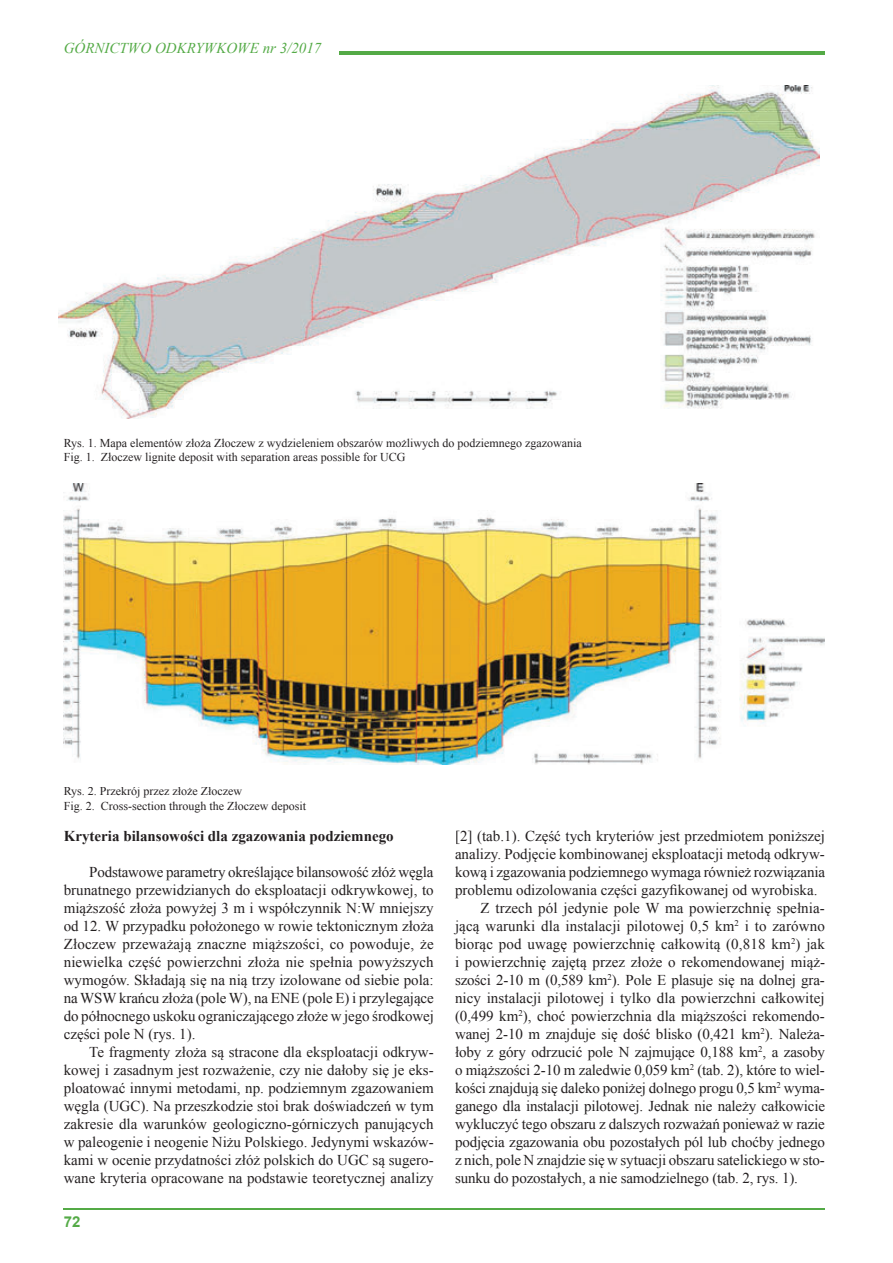
<style>
.page{position:relative;width:893px;height:1263px;background:#fff}
.page>*{position:absolute;margin:0;border:0;box-sizing:border-box;transform-origin:0 0}
.t1{font:15px/18px "Times New Roman";letter-spacing:-.005em;color:#231f20;text-align:justify}
.t2{font:700 15px "Times New Roman";color:#231f20}
.t3{font:italic 15px "Times New Roman";color:#54aa46}
.t4{font:700 15px "Arial";color:#54aa46}
.t5{font:12px/14.4px "Times New Roman";color:#231f20}
</style>
<div class="page">
<hr style="left:64px;top:1208px;width:761px;height:1px;background:#54aa46">
<hr style="left:340px;top:51px;width:485px;height:3px;background:#54aa46">
<img style="left:58px;top:85px;width:761px;height:333px">
<img style="left:64px;top:484px;width:761px;height:281px">
<p class="t3" style="left:64px;top:37px;width:259px">GÓRNICTWO ODKRYWKOWE nr 3/2017</p>
<p class="t5" style="left:64px;top:435px;width:520px">Rys. 1. Mapa elementów złoża Złoczew z wydzieleniem obszarów możliwych do podziemnego zgazowania<br>Fig. 1. Złoczew lignite deposit with separation areas possible for UCG</p>
<p class="t5" style="left:64px;top:784px;width:244px">Rys. 2. Przekrój przez złoże Złoczew<br>Fig. 2. Cross-section through the Złoczew deposit</p>
<p class="t2" style="left:64px;top:826px;width:332px">Kryteria bilansowości dla zgazowania podziemnego</p>
<p class="t1" style="left:64px;top:863px;width:372px;text-indent:26px">Podstawowe parametry określające bilansowość złóż węgla brunatnego przewidzianych do eksploatacji odkrywkowej, to miąższość złoża powyżej 3 m i współczynnik N:W mniejszy od 12. W przypadku położonego w rowie tektonicznym złoża Złoczew przeważają znaczne miąższości, co powoduje, że niewielka część powierzchni złoża nie spełnia powyższych wymogów. Składają się na nią trzy izolowane od siebie pola: na WSW krańcu złoża (pole W), na ENE (pole E) i przylegające do północnego uskoku ograniczającego złoże w jego środkowej części pole N (rys. 1).</p>
<p class="t1" style="left:64px;top:1043px;width:371px;text-indent:26px">Te fragmenty złoża są stracone dla eksploatacji odkryw&shy;kowej i zasadnym jest rozważenie, czy nie dałoby się je eks&shy;ploatować innymi metodami, np. podziemnym zgazowaniem węgla (UGC). Na przeszkodzie stoi brak doświadczeń w tym zakresie dla warunków geologiczno-górniczych panujących w paleogenie i neogenie Niżu Polskiego. Jedynymi wskazów&shy;kami w ocenie przydatności złóż polskich do UGC są sugero&shy;wane kryteria opracowane na podstawie teoretycznej analizy</p>
<p class="t4" style="left:64px;top:1212px;width:18px">72</p>
<p class="t1" style="left:455px;top:827px;width:371px">[2] (tab.1). Część tych kryteriów jest przedmiotem poniższej</p>
<p class="t1" style="left:455px;top:845px;width:371px">analizy. Podjęcie kombinowanej eksploatacji metodą odkryw-</p>
<p class="t1" style="left:455px;top:863px;width:372px">kową i zgazowania podziemnego wymaga również rozwiązania</p>
<p class="t1" style="left:455px;top:881px;width:364px">problemu odizolowania części gazyfikowanej od wyrobiska.</p>
<p class="t1" style="left:480px;top:899px;width:346px">Z trzech pól jedynie pole W ma powierzchnię spełnia-</p>
<p class="t1" style="left:455px;top:917px;width:371px">jącą warunki dla instalacji pilotowej 0,5 km<sup>2</sup> i to zarówno</p>
<p class="t1" style="left:455px;top:935px;width:371px">biorąc pod uwagę powierzchnię całkowitą (0,818 km<sup>2</sup>) jak</p>
<p class="t1" style="left:455px;top:953px;width:372px">i powierzchnię zajętą przez złoże o rekomendowanej miąż-</p>
<p class="t1" style="left:455px;top:971px;width:371px">szości 2-10 m (0,589 km<sup>2</sup>). Pole E plasuje się na dolnej gra-</p>
<p class="t1" style="left:455px;top:989px;width:371px">nicy instalacji pilotowej i tylko dla powierzchni całkowitej</p>
<p class="t1" style="left:455px;top:1007px;width:371px">(0,499 km<sup>2</sup>), choć powierzchnia dla miąższości rekomendo-</p>
<p class="t1" style="left:455px;top:1025px;width:371px">wanej 2-10 m znajduje się dość blisko (0,421 km<sup>2</sup>). Należa-</p>
<p class="t1" style="left:455px;top:1043px;width:371px">łoby z góry odrzucić pole N zajmujące 0,188 km<sup>2</sup>, a zasoby</p>
<p class="t1" style="left:455px;top:1061px;width:371px">o miąższości 2-10 m zaledwie 0,059 km<sup>2</sup> (tab. 2), które to wiel-</p>
<p class="t1" style="left:455px;top:1079px;width:371px">kości znajdują się daleko poniżej dolnego progu 0,5 km<sup>2</sup> wyma-</p>
<p class="t1" style="left:455px;top:1097px;width:371px">ganego dla instalacji pilotowej. Jednak nie należy całkowicie</p>
<p class="t1" style="left:455px;top:1115px;width:371px">wykluczyć tego obszaru z dalszych rozważań ponieważ w razie</p>
<p class="t1" style="left:455px;top:1133px;width:371px">podjęcia zgazowania obu pozostałych pól lub choćby jednego</p>
<p class="t1" style="left:455px;top:1151px;width:371px">z nich, pole N znajdzie się w sytuacji obszaru satelickiego w sto-</p>
<p class="t1" style="left:455px;top:1169px;width:344px">sunku do pozostałych, a nie samodzielnego (tab. 2, rys. 1).</p>
</div>
